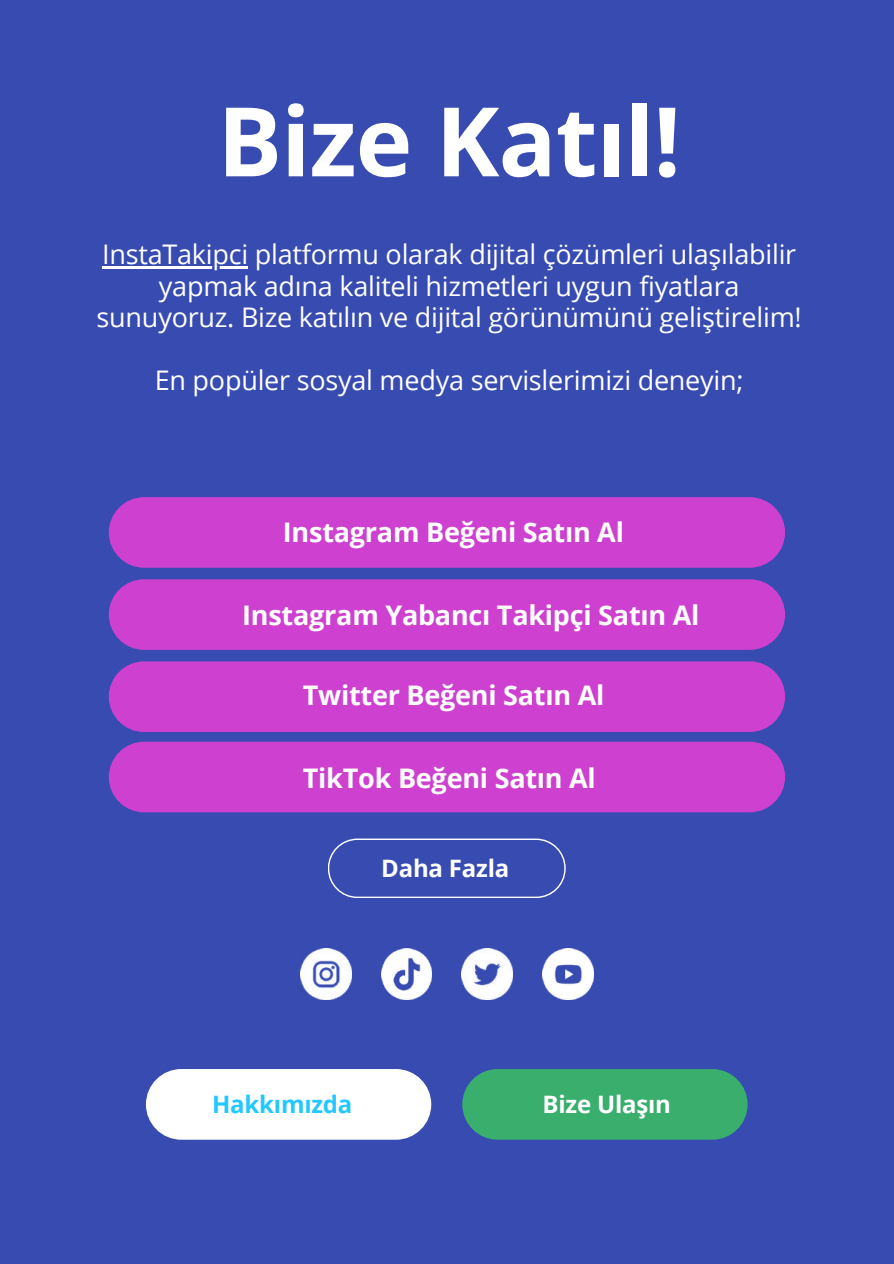
<style>
.page{position:relative;width:894px;height:1264px;background:#fff}
.page>*{position:absolute;margin:0;border:0;box-sizing:border-box;transform-origin:0 0}
.t1{font:700 96px "Open Sans";letter-spacing:-.01em;color:#fff}
.t2{font:27px/31.5px "Open Sans";letter-spacing:-.01em;color:#fff;text-align:center}
.t3{font:700 27px "Open Sans";letter-spacing:-.01em;color:#fff}
.t4{font:700 24px "Open Sans";letter-spacing:-.01em;color:#fff}
.t5{font:700 24px "Open Sans";letter-spacing:-.01em;color:#21c8ff}
</style>
<div class="page">
<div style="left:0;top:0;width:893px;height:1263px;background:#374bb0"></div>
<div style="left:109px;top:497px;width:675px;height:70px;background:#ce41d0;border-radius:35px"></div>
<div style="left:109px;top:579px;width:675px;height:71px;background:#ce41d0;border-radius:35px"></div>
<div style="left:109px;top:661px;width:675px;height:71px;background:#ce41d0;border-radius:35px"></div>
<div style="left:109px;top:741px;width:675px;height:71px;background:#ce41d0;border-radius:35px"></div>
<div style="left:462px;top:1069px;width:285px;height:70px;background:#39ae6d;border-radius:35px"></div>
<div style="left:146px;top:1069px;width:285px;height:70px;background:#fff;border-radius:35px"></div>
<img style="left:381px;top:948px;width:51px;height:51px">
<img style="left:300px;top:948px;width:51px;height:51px">
<img style="left:462px;top:948px;width:50px;height:51px">
<img style="left:542px;top:948px;width:51px;height:51px">
<svg style="left:328px;top:838px;width:237px;height:60px"></svg>
<hr style="left:102px;top:267px;width:146px;height:2px;background:#fff">
<h1 class="t1" style="left:217px;top:74px;width:465px">Bize Katıl!</h1>
<p class="t2" style="left:97px;top:238px;width:706px">InstaTakipci platformu olarak dijital çözümleri ulaşılabilir yapmak adına kaliteli hizmetleri uygun fiyatlara sunuyoruz. Bize katılın ve dijital görünümünü geliştirelim!</p>
<p class="t2" style="left:155px;top:364px;width:590px">En popüler sosyal medya servislerimizi deneyin;</p>
<p class="t3" style="left:283px;top:512px;width:342px">Instagram Beğeni Satın Al</p>
<p class="t3" style="left:242px;top:595px;width:458px">Instagram Yabancı Takipçi Satın Al</p>
<p class="t3" style="left:303px;top:676px;width:303px">Twitter Beğeni Satın Al</p>
<p class="t3" style="left:303px;top:759px;width:294px">TikTok Beğeni Satın Al</p>
<p class="t4" style="left:381px;top:851px;width:129px">Daha Fazla</p>
<p class="t5" style="left:212px;top:1086px;width:142px">Hakkımızda</p>
<p class="t4" style="left:542px;top:1086px;width:130px">Bize Ulaşın</p>
</div>
